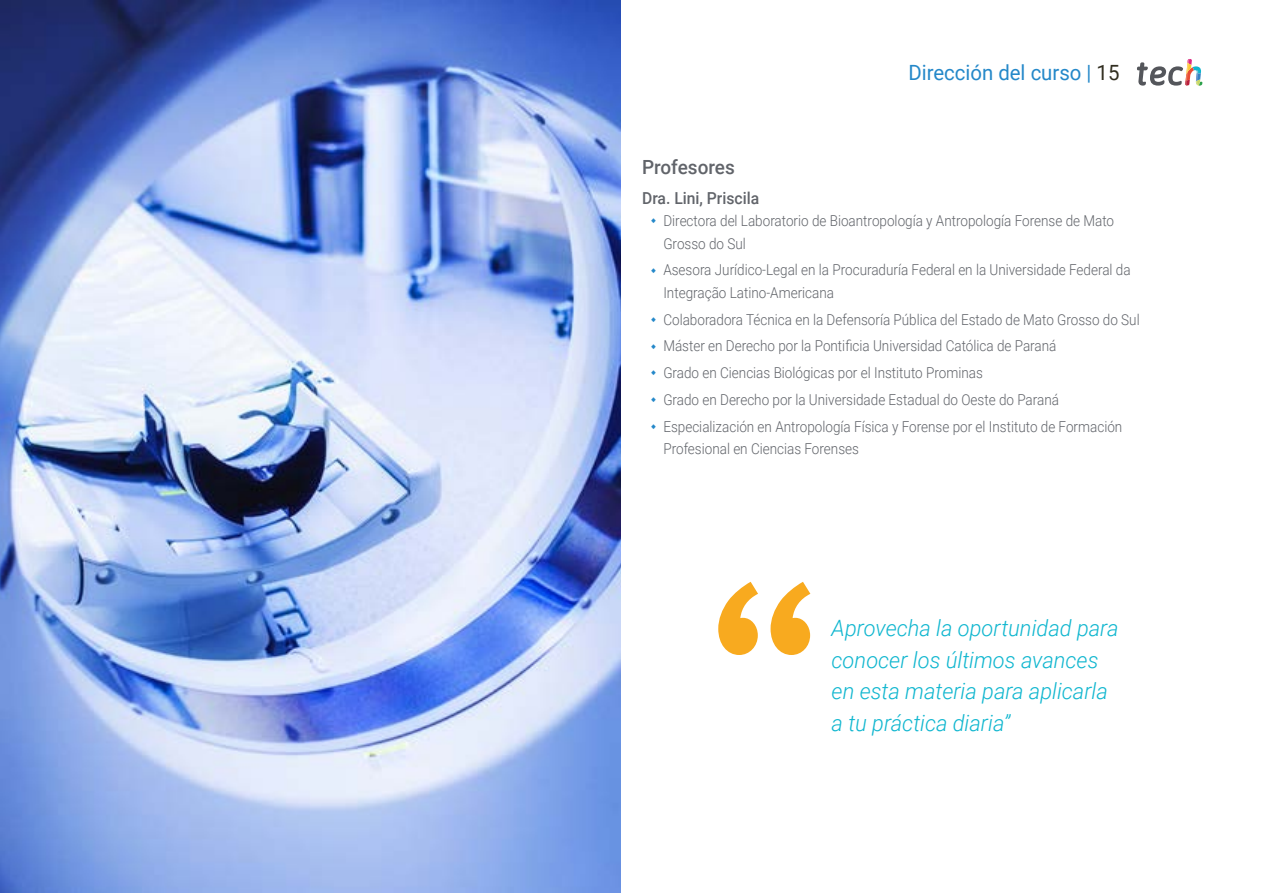
<style>
.page{position:relative;width:1263px;height:893px;background:#fff}
.page>*{position:absolute;margin:0;border:0;box-sizing:border-box;transform-origin:0 0}
.t1{font:italic 300 22.5px/31.5px "Roboto";color:#0fb6cf}
.t2{font:21px "Roboto";color:#2488c9}
.t3{font:500 19.5px "Roboto";color:#61646a}
.t4{font:500 16.5px "Roboto";color:#61646a;scale:.95 1}
.t5{font:300 15px/26.7px "Roboto";color:#61646a;scale:.9 1}
.s1{color:#312e20}
</style>
<div class="page">
<img style="left:0;top:0;width:621px;height:893px">
<svg style="left:718px;top:582px;width:92px;height:73px"></svg>
<svg style="left:1137px;top:59px;width:65px;height:27px"></svg>
<h2 class="t2" style="left:908px;top:57px;width:213px">Dirección del curso | <span class="s1">15</span></h2>
<h3 class="t3" style="left:642px;top:154px;width:94px">Profesores</h3>
<p class="t4" style="left:642px;top:186px;width:125px">Dra. Lini, Priscila</p>
<p class="t5" style="left:663px;top:209px;width:502px;line-height:22.5px">Directora del Laboratorio de Bioantropología y Antropología Forense de Mato<br>Grosso do Sul</p>
<p class="t5" style="left:663px;top:258px;width:521px;line-height:22.5px">Asesora Jurídico-Legal en la Procuraduría Federal en la Universidade Federal da<br>Integração Latino-Americana</p>
<p class="t5" style="left:663px;top:305px;width:531px">Colaboradora Técnica en la Defensoría Pública del Estado de Mato Grosso do Sul Máster en Derecho por la Pontificia Universidad Católica de Paraná<br>Grado en Ciencias Biológicas por el Instituto Prominas<br>Grado en Derecho por la Universidade Estadual do Oeste do Paraná Especialización en Antropología Física y Forense por el Instituto de Formación</p>
<p class="t5" style="left:663px;top:435px;width:219px">Profesional en Ciencias Forenses</p>
<h1 class="t1" style="left:832px;top:612px;width:288px">Aprovecha la oportunidad para conocer los últimos avances en esta materia para aplicarla a tu práctica diaria”</h1>
</div>
